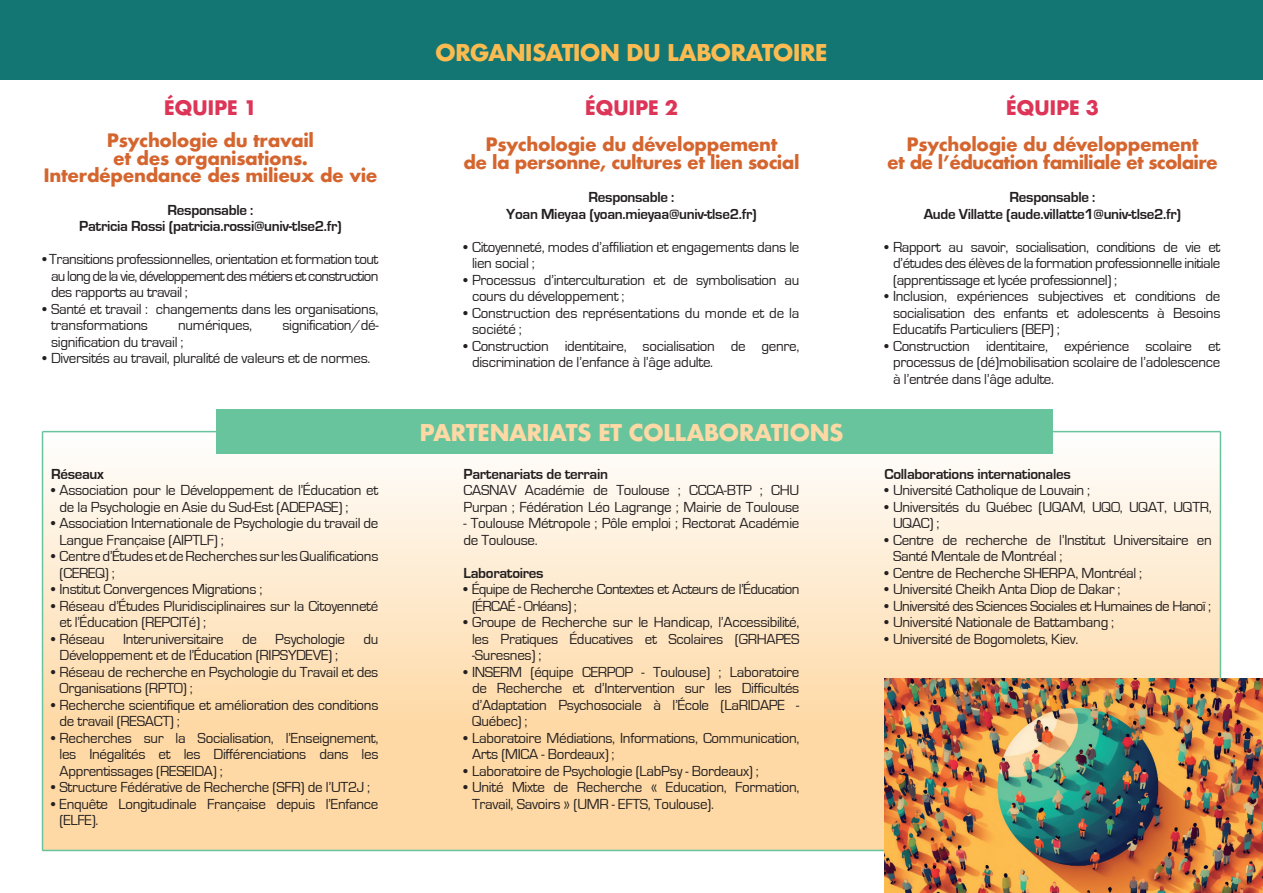
<style>
.page{position:relative;width:1263px;height:893px;background:#fff}
.page>*{position:absolute;margin:0;border:0;box-sizing:border-box;transform-origin:0 0}
.t1{font:700 22.5px "Futura";letter-spacing:-.03em;color:#fed9a5}
.t2{font:700 22.5px "Futura";letter-spacing:-.04em;color:#fcbb50}
.t3{font:700 19.5px "Futura";letter-spacing:-.02em;color:#dc3557}
.t4{font:700 18px "Futura";letter-spacing:-.02em;color:#d5652e}
.t5{font:700 18px "Futura";letter-spacing:-.04em;color:#d5652e}
.t6{font:15px/16.5px "Eurostile";letter-spacing:-.02em;color:#231f20}
.t7{font:700 15px "Eurostile";letter-spacing:-.02em;color:#231f20}
.t8{font:15px/16.5px "Eurostile";letter-spacing:-.04em;color:#231f20}
</style>
<div class="page">
<div style="left:43px;top:432px;width:1177px;height:358px;background:linear-gradient(to bottom,#fefdfc,#fed498)"></div>
<div style="left:43px;top:789px;width:1177px;height:61px;background:#fed9a5"></div>
<div style="left:0;top:0;width:1263px;height:80px;background:#147673"></div>
<hr style="left:43px;top:431px;width:1177px;height:1px;background:#67c49c">
<div style="left:216px;top:409px;width:836px;height:45px;background:#67c49c"></div>
<hr style="left:42px;top:432px;width:1px;height:418px;background:#67c49c">
<hr style="left:1220px;top:432px;width:1px;height:250px;background:#67c49c">
<hr style="left:43px;top:850px;width:850px;height:1px;background:#67c49c">
<img style="left:884px;top:678px;width:379px;height:215px">
<p class="t3" style="left:164px;top:94px;width:95px">ÉQUIPE 1</p>
<p class="t4" style="left:107px;top:128px;width:209px">Psychologie du travail</p>
<p class="t4" style="left:113px;top:146px;width:196px">et des organisations.</p>
<p class="t4" style="left:43px;top:162px;width:336px">Interdépendance des milieux de vie</p>
<p class="t7" style="left:168px;top:202px;width:87px">Responsable :</p>
<p class="t7" style="left:79px;top:218px;width:264px">Patricia Rossi (patricia.rossi@univ-tlse2.fr)</p>
<p class="t6" style="left:51px;top:251px;width:329px;text-align:justify;text-indent:-9px">• Transitions professionnelles, orientation et formation tout au long de la vie, développement des métiers et construction des rapports au travail ;</p>
<p class="t6" style="left:51px;top:301px;width:329px;text-indent:-9px">• Santé et travail : changements dans les organisations, transformations</p>
<p class="t6" style="left:178px;top:317px;width:75px">numériques,</p>
<p class="t6" style="left:282px;top:317px;width:98px">signification/dé-</p>
<p class="t6" style="left:51px;top:334px;width:134px">signification du travail ;</p>
<p class="t6" style="left:43px;top:350px;width:329px">• Diversités au travail, pluralité de valeurs et de normes.</p>
<p class="t7" style="left:51px;top:466px;width:54px">Réseaux</p>
<p class="t6" style="left:60px;top:482px;width:320px;text-indent:-9px">• Association pour le Développement de l’Éducation et de la Psychologie en Asie du Sud-Est (ADEPASE) ;</p>
<p class="t6" style="left:60px;top:515px;width:320px;text-indent:-9px">• Association Internationale de Psychologie du travail de<br>Langue Française (AIPTLF) ;</p>
<p class="t6" style="left:60px;top:548px;width:320px;text-indent:-9px">• Centre d’Études et de Recherches sur les Qualifications (CEREQ) ;</p>
<p class="t6" style="left:51px;top:581px;width:213px">• Institut Convergences Migrations ;</p>
<p class="t6" style="left:60px;top:598px;width:320px;text-indent:-9px">• Réseau d’Études Pluridisciplinaires sur la Citoyenneté et l’Éducation (REPCITé) ;</p>
<p class="t6" style="left:60px;top:631px;width:320px;text-indent:-9px">• Réseau Interuniversitaire de Psychologie du<br>Développement et de l’Éducation (RIPSYDEVE) ;</p>
<p class="t6" style="left:60px;top:664px;width:320px;text-indent:-9px">• Réseau de recherche en Psychologie du Travail et des<br>Organisations (RPTO) ;</p>
<p class="t6" style="left:60px;top:697px;width:320px;text-indent:-9px">• Recherche scientifique et amélioration des conditions de travail (RESACT) ;</p>
<p class="t6" style="left:60px;top:730px;width:320px;text-align:justify;text-indent:-9px">• Recherches sur la Socialisation, l’Enseignement, les Inégalités et les Différenciations dans les Apprentissages (RESEIDA) ;</p>
<p class="t6" style="left:51px;top:779px;width:321px">• Structure Fédérative de Recherche (SFR) de l’UT2J ;</p>
<p class="t6" style="left:60px;top:796px;width:320px;text-indent:-9px">• Enquête Longitudinale Française depuis l’Enfance (ELFE).</p>
<p class="t2" style="left:435px;top:36px;width:394px">ORGANISATION DU LABORATOIRE</p>
<p class="t3" style="left:585px;top:94px;width:95px">ÉQUIPE 2</p>
<p class="t4" style="left:485px;top:131px;width:293px">Psychologie du développement</p>
<p class="t4" style="left:463px;top:149px;width:337px">de la personne, cultures et lien social</p>
<p class="t7" style="left:588px;top:189px;width:87px">Responsable :</p>
<p class="t7" style="left:506px;top:205px;width:252px">Yoan Mieyaa (yoan.mieyaa@univ-tlse2.fr)</p>
<p class="t6" style="left:472px;top:239px;width:329px;text-indent:-9px">• Citoyenneté, modes d’affiliation et engagements dans le lien social ;</p>
<p class="t6" style="left:472px;top:272px;width:329px;text-indent:-9px">• Processus d’interculturation et de symbolisation au cours du développement ;</p>
<p class="t6" style="left:472px;top:305px;width:329px;text-indent:-9px">• Construction des représentations du monde et de la société ;</p>
<p class="t6" style="left:472px;top:338px;width:329px;text-indent:-9px">• Construction identitaire, socialisation de genre, discrimination de l’enfance à l’âge adulte.</p>
<p class="t1" style="left:420px;top:416px;width:426px">PARTENARIATS ET COLLABORATIONS</p>
<p class="t7" style="left:463px;top:466px;width:146px">Partenariats de terrain</p>
<p class="t6" style="left:463px;top:482px;width:337px">CASNAV Académie de Toulouse ; CCCA-BTP ; CHU<br>Purpan ; Fédération Léo Lagrange ; Mairie de Toulouse</p>
<p class="t6" style="left:463px;top:515px;width:337px">- Toulouse Métropole ; Pôle emploi ; Rectorat Académie de Toulouse.</p>
<p class="t7" style="left:463px;top:565px;width:82px">Laboratoires</p>
<p class="t8" style="left:472px;top:581px;width:329px;text-indent:-9px">• Équipe de Recherche Contextes et Acteurs de l’Éducation (ÉRCAÉ - Orléans) ;</p>
<p class="t6" style="left:472px;top:614px;width:329px;text-align:justify;text-indent:-9px">• Groupe de Recherche sur le Handicap, l’Accessibilité, les Pratiques Éducatives et Scolaires (GRHAPES -Suresnes) ;</p>
<p class="t6" style="left:472px;top:664px;width:329px;text-align:justify;text-indent:-9px">• INSERM (équipe CERPOP - Toulouse) ; Laboratoire de Recherche et d’Intervention sur les Difficultés d’Adaptation Psychosociale à l’École (LaRIDAPE - Québec) ;</p>
<p class="t6" style="left:472px;top:730px;width:329px;text-indent:-9px">• Laboratoire Médiations, Informations, Communication,<br>Arts (MICA - Bordeaux) ;</p>
<p class="t6" style="left:463px;top:763px;width:297px">• Laboratoire de Psychologie (LabPsy - Bordeaux) ;</p>
<p class="t6" style="left:472px;top:779px;width:329px;text-indent:-9px">• Unité Mixte de Recherche « Education, Formation,<br>Travail, Savoirs » (UMR - EFTS, Toulouse).</p>
<p class="t3" style="left:1006px;top:94px;width:95px">ÉQUIPE 3</p>
<p class="t4" style="left:906px;top:131px;width:293px">Psychologie du développement</p>
<p class="t5" style="left:887px;top:149px;width:332px">et de l’éducation familiale et scolaire</p>
<p class="t7" style="left:1009px;top:189px;width:87px">Responsable :</p>
<p class="t7" style="left:924px;top:205px;width:259px">Aude Villatte (aude.villatte1@univ-tlse2.fr)</p>
<p class="t6" style="left:893px;top:239px;width:329px;text-align:justify;text-indent:-9px">• Rapport au savoir, socialisation, conditions de vie et d’études des élèves de la formation professionnelle initiale (apprentissage et lycée professionnel) ;</p>
<p class="t6" style="left:893px;top:288px;width:329px;text-align:justify;text-indent:-9px">• Inclusion, expériences subjectives et conditions de socialisation des enfants et adolescents à Besoins Educatifs Particuliers (BEP) ;</p>
<p class="t6" style="left:893px;top:338px;width:329px;text-align:justify;text-indent:-9px">• Construction identitaire, expérience scolaire et processus de (dé)mobilisation scolaire de l’adolescence à l’entrée dans l’âge adulte.</p>
<p class="t7" style="left:884px;top:466px;width:188px">Collaborations internationales</p>
<p class="t6" style="left:884px;top:482px;width:207px">• Université Catholique de Louvain ;</p>
<p class="t6" style="left:893px;top:499px;width:320px;text-indent:-9px">• Universités du Québec (UQAM, UQO, UQAT, UQTR,<br>UQAC) ;</p>
<p class="t6" style="left:893px;top:532px;width:320px;text-indent:-9px">• Centre de recherche de l’Institut Universitaire en<br>Santé Mentale de Montréal ;</p>
<p class="t6" style="left:884px;top:565px;width:259px">• Centre de Recherche SHERPA, Montréal ;</p>
<p class="t6" style="left:884px;top:581px;width:237px">• Université Cheikh Anta Diop de Dakar ;</p>
<p class="t8" style="left:884px;top:598px;width:328px">• Université des Sciences Sociales et Humaines de Hanoï ;</p>
<p class="t6" style="left:884px;top:614px;width:231px">• Université Nationale de Battambang ;</p>
<p class="t6" style="left:884px;top:631px;width:195px">• Université de Bogomolets, Kiev.</p>
</div>
